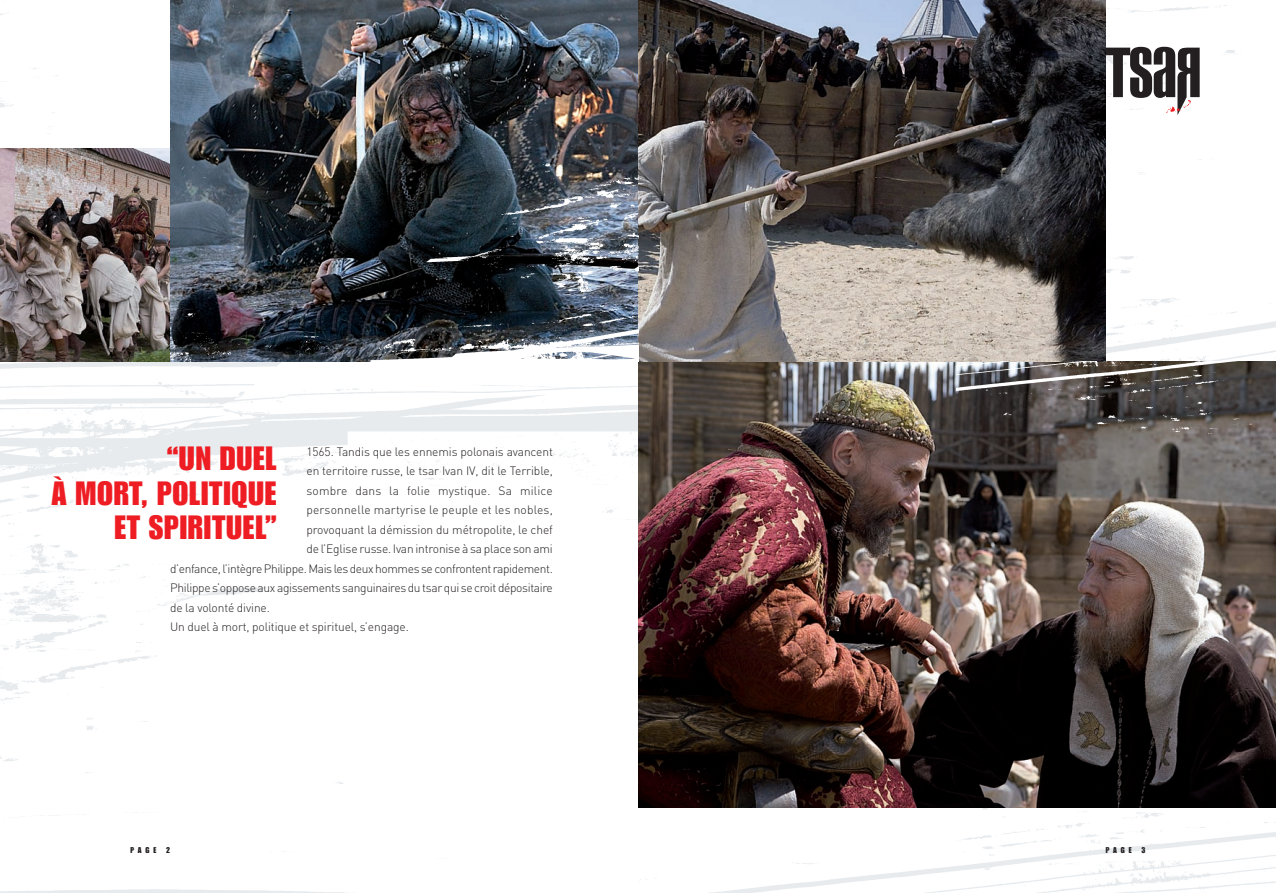
<style>
.page{position:relative;width:1276px;height:893px;background:#fff}
.page>*{position:absolute;margin:0;border:0;box-sizing:border-box;transform-origin:0 0}
.t1{font:33px/34.5px "Impact";letter-spacing:.025em;color:#ee1d23;text-align:right}
.t2{font:300 12px "DIN";letter-spacing:-.01em;color:#231f20}
.t3{font:300 12px "DIN";letter-spacing:.015em;color:#231f20}
.t4{font:300 12px "DIN";letter-spacing:-.03em;color:#231f20}
.t5{font:8.25px "Impact";letter-spacing:.47em;color:#231f20}
</style>
<div class="page">
<img style="left:0;top:5px;width:1276px;height:888px">
<img style="left:638px;top:361px;width:638px;height:447px">
<img style="left:0;top:149px;width:170px;height:212px">
<img style="left:170px;top:0;width:468px;height:361px">
<svg style="left:638px;top:0;width:468px;height:361px"></svg>
<svg style="left:1106px;top:47px;width:93px;height:69px"></svg>
<img style="left:957px;top:361px;width:319px;height:73px">
<h1 class="t1" style="left:52px;top:442px;width:226px">“UN DUEL<br>À MORT, POLITIQUE<br>ET SPIRITUEL”</h1>
<p class="t2" style="left:306px;top:444px;width:248px">1565. Tandis que les ennemis polonais avancent</p>
<p class="t2" style="left:306px;top:464px;width:248px">en territoire russe, le tsar Ivan IV, dit le Terrible,</p>
<p class="t3" style="left:306px;top:483px;width:248px">sombre dans la folie mystique. Sa milice</p>
<p class="t3" style="left:306px;top:503px;width:248px">personnelle martyrise le peuple et les nobles,</p>
<p class="t2" style="left:306px;top:522px;width:248px">provoquant la démission du métropolite, le chef</p>
<p class="t2" style="left:306px;top:542px;width:248px">de l’Eglise russe. Ivan intronise à sa place son ami</p>
<p class="t4" style="left:170px;top:561px;width:384px">d’enfance, l’intègre Philippe. Mais les deux hommes se confrontent rapidement.</p>
<p class="t2" style="left:170px;top:581px;width:384px">Philippe s’oppose aux agissements sanguinaires du tsar qui se croit dépositaire</p>
<p class="t2" style="left:170px;top:600px;width:101px">de la volonté divine.</p>
<p class="t2" style="left:170px;top:620px;width:240px">Un duel à mort, politique et spirituel, s’engage.</p>
<p class="t5" style="left:131px;top:847px;width:41px">PAGE 2</p>
<p class="t5" style="left:1106px;top:847px;width:41px">PAGE 3</p>
</div>
